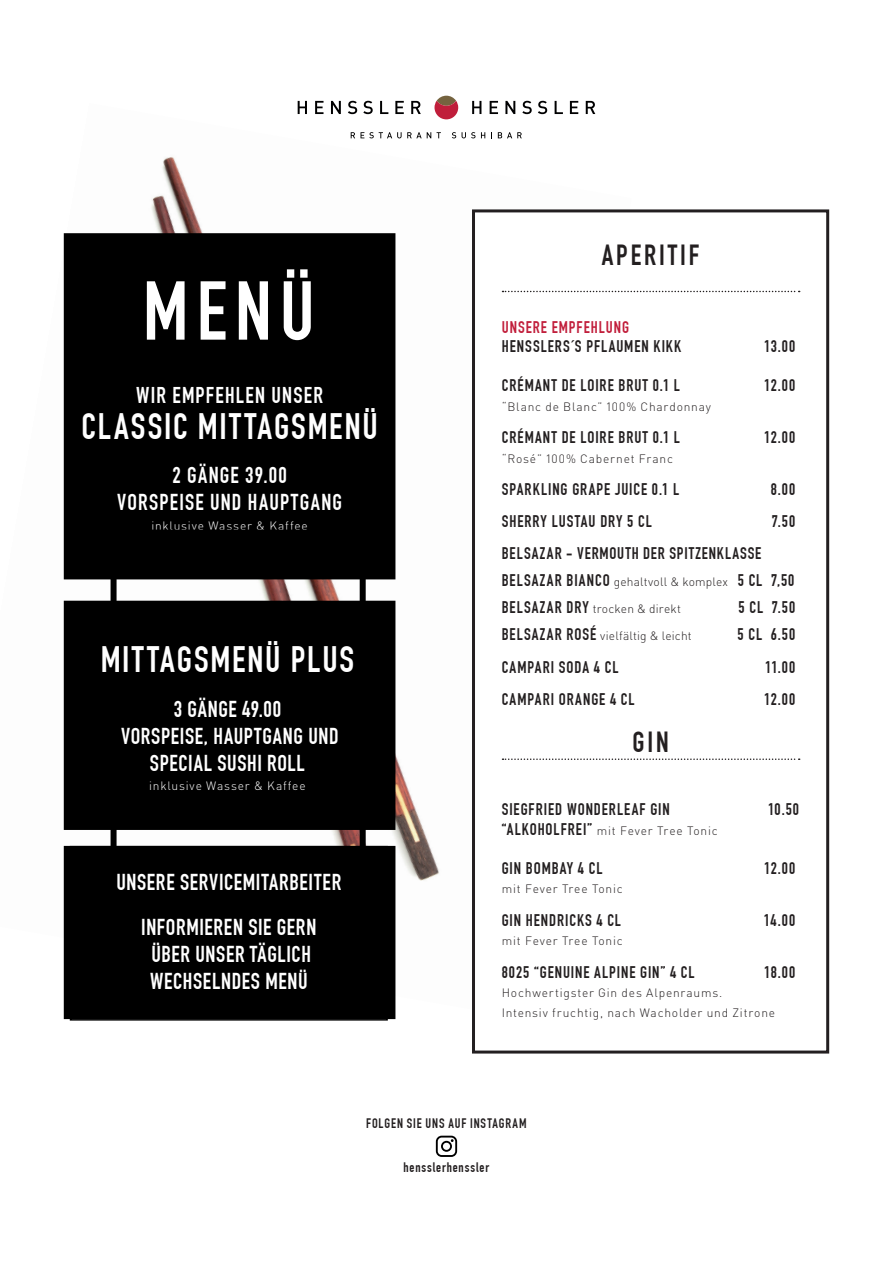
<style>
.page{position:relative;width:893px;height:1263px;background:#fff}
.page>*{position:absolute;margin:0;border:0;box-sizing:border-box;transform-origin:0 0}
.t1{font:700 81.9px "DIN Condensed";color:#fff}
.t2{font:700 36px "DIN Condensed";letter-spacing:.05em;color:#fff}
.t3{font:700 28.5px "DIN Condensed";letter-spacing:.1em;color:#231f20}
.t4{font:700 22.5px/27px "DIN Condensed";letter-spacing:.035em;color:#fff;text-align:center}
.t5{font:700 22.5px/27px "DIN Condensed";letter-spacing:.055em;color:#fff;text-align:center}
.t6{font:700 16.5px/19.5px "DIN Condensed";letter-spacing:.06em;color:#231f20}
.t7{font:700 13.5px "DIN Condensed";letter-spacing:.065em;color:#231f20}
.t8{font:300 12px/19.5px "DIN Pro";letter-spacing:.065em;color:#231f20}
.t9{font:300 12px "DIN Pro";letter-spacing:.015em;color:#231f20}
.t10{font:300 12px "DIN Pro";letter-spacing:.065em;color:#fff}
.s1{color:#c11e3b}
.s2{font-family:"DIN Pro";font-weight:300;font-size:12px}
.s3{font-family:"DIN Condensed";font-weight:700;font-size:16.5px}
</style>
<div class="page">
<img style="left:63px;top:103px;width:533px;height:909px">
<div style="left:64px;top:233px;width:331px;height:346px;background:#000"></div>
<div style="left:473px;top:211px;width:355px;height:841px;background:#fff"></div>
<div style="left:472px;top:209px;width:357px;height:844px;border:3px solid #231f20"></div>
<svg style="left:502px;top:291px;width:298px;height:1px"></svg>
<svg style="left:502px;top:758px;width:298px;height:2px"></svg>
<div style="left:64px;top:601px;width:331px;height:229px;background:#000"></div>
<div style="left:64px;top:846px;width:331px;height:173px;background:#000"></div>
<div style="left:70px;top:846px;width:318px;height:174px;border:2px solid #000"></div>
<svg style="left:436px;top:1136px;width:21px;height:21px"></svg>
<div style="left:437px;top:96px;width:19px;height:10px;background:#75633f;border-radius:50%"></div>
<svg style="left:434px;top:101px;width:24px;height:18px"></svg>
<svg style="left:298px;top:101px;width:9px;height:13px"></svg>
<svg style="left:315px;top:101px;width:8px;height:13px"></svg>
<svg style="left:331px;top:101px;width:10px;height:13px"></svg>
<svg style="left:348px;top:101px;width:9px;height:13px"></svg>
<svg style="left:363px;top:101px;width:10px;height:13px"></svg>
<svg style="left:380px;top:101px;width:8px;height:13px"></svg>
<svg style="left:395px;top:101px;width:9px;height:13px"></svg>
<svg style="left:411px;top:101px;width:10px;height:13px"></svg>
<svg style="left:472px;top:101px;width:9px;height:13px"></svg>
<svg style="left:490px;top:101px;width:8px;height:13px"></svg>
<svg style="left:505px;top:101px;width:10px;height:13px"></svg>
<svg style="left:522px;top:101px;width:10px;height:13px"></svg>
<svg style="left:538px;top:101px;width:9px;height:13px"></svg>
<svg style="left:555px;top:101px;width:8px;height:13px"></svg>
<svg style="left:570px;top:101px;width:8px;height:13px"></svg>
<svg style="left:586px;top:101px;width:9px;height:13px"></svg>
<svg style="left:351px;top:132px;width:80px;height:6px"></svg>
<svg style="left:437px;top:132px;width:4px;height:6px"></svg>
<svg style="left:452px;top:132px;width:4px;height:6px"></svg>
<svg style="left:462px;top:132px;width:13px;height:6px"></svg>
<svg style="left:481px;top:132px;width:4px;height:6px"></svg>
<svg style="left:498px;top:132px;width:24px;height:6px"></svg>
<p class="t1" style="left:143px;top:263px;width:173px">MENÜ</p>
<p class="t5" style="left:136px;top:381px;width:188px">WIR EMPFEHLEN UNSER</p>
<p class="t2" style="left:82px;top:405px;width:298px">CLASSIC MITTAGSMENÜ</p>
<p class="t5" style="left:117px;top:462px;width:226px">2 GÄNGE 39.00<br>VORSPEISE UND HAUPTGANG</p>
<p class="t10" style="left:151px;top:517px;width:158px">inklusive Wasser &amp; Kaffee</p>
<p class="t2" style="left:101px;top:638px;width:255px">MITTAGSMENÜ PLUS</p>
<p class="t4" style="left:174px;top:695px;width:109px">3 GÄNGE 49.00</p>
<p class="t4" style="left:121px;top:722px;width:219px">VORSPEISE, HAUPTGANG UND<br>SPECIAL SUSHI ROLL</p>
<p class="t10" style="left:149px;top:777px;width:158px">inklusive Wasser &amp; Kaffee</p>
<p class="t4" style="left:116px;top:869px;width:226px">UNSERE SERVICEMITARBEITER</p>
<p class="t4" style="left:141px;top:914px;width:177px">INFORMIEREN SIE GERN</p>
<p class="t4" style="left:151px;top:941px;width:161px">ÜBER UNSER TÄGLICH</p>
<p class="t4" style="left:150px;top:968px;width:159px">WECHSELNDES MENÜ</p>
<p class="t3" style="left:602px;top:238px;width:99px">APERITIF</p>
<p class="t6" style="left:502px;top:317px;width:181px"><span class="s1">UNSERE EMPFEHLUNG<br></span>HENSSLERS´S PFLAUMEN KIKK</p>
<p class="t6" style="left:764px;top:337px;width:32px">13.00</p>
<p class="t6" style="left:502px;top:376px;width:180px">CRÉMANT DE LOIRE BRUT 0.1 L</p>
<p class="t6" style="left:764px;top:376px;width:32px">12.00</p>
<p class="t8" style="left:502px;top:396px;width:211px">“Blanc de Blanc” 100% Chardonnay</p>
<p class="t6" style="left:502px;top:428px;width:180px">CRÉMANT DE LOIRE BRUT 0.1 L</p>
<p class="t6" style="left:764px;top:428px;width:32px">12.00</p>
<p class="t8" style="left:502px;top:448px;width:173px">“Rosé” 100% Cabernet Franc</p>
<p class="t6" style="left:502px;top:479px;width:179px">SPARKLING GRAPE JUICE 0.1 L</p>
<p class="t6" style="left:771px;top:479px;width:26px">8.00</p>
<p class="t6" style="left:502px;top:512px;width:152px">SHERRY LUSTAU DRY 5 CL</p>
<p class="t6" style="left:772px;top:512px;width:25px">7.50</p>
<p class="t6" style="left:502px;top:540px;width:294px;line-height:27px">BELSAZAR - VERMOUTH DER SPITZENKLASSE<br>BELSAZAR BIANCO <span class="s2">gehaltvoll &amp; komplex</span> 5 CL 7,50</p>
<p class="t9" style="left:502px;top:601px;width:181px"><span class="s3">BELSAZAR DRY</span> trocken &amp; direkt</p>
<p class="t6" style="left:739px;top:598px;width:58px">5 CL 7.50</p>
<p class="t9" style="left:502px;top:628px;width:191px"><span class="s3">BELSAZAR ROSÉ</span> vielfältig &amp; leicht</p>
<p class="t6" style="left:738px;top:625px;width:59px">5 CL 6.50</p>
<p class="t6" style="left:502px;top:657px;width:118px">CAMPARI SODA 4 CL</p>
<p class="t6" style="left:765px;top:657px;width:32px">11.00</p>
<p class="t6" style="left:502px;top:689px;width:134px">CAMPARI ORANGE 4 CL</p>
<p class="t6" style="left:764px;top:689px;width:32px">12.00</p>
<p class="t3" style="left:632px;top:725px;width:38px">GIN</p>
<p class="t6" style="left:502px;top:800px;width:170px">SIEGFRIED WONDERLEAF GIN</p>
<p class="t6" style="left:768px;top:800px;width:32px">10.50</p>
<p class="t8" style="left:502px;top:820px;width:217px"><span class="s3">“ALKOHOLFREI”</span> mit Fever Tree Tonic</p>
<p class="t6" style="left:502px;top:858px;width:102px">GIN BOMBAY 4 CL</p>
<p class="t6" style="left:764px;top:858px;width:32px">12.00</p>
<p class="t8" style="left:502px;top:879px;width:122px">mit Fever Tree Tonic</p>
<p class="t6" style="left:502px;top:910px;width:121px">GIN HENDRICKS 4 CL</p>
<p class="t6" style="left:764px;top:910px;width:33px">14.00</p>
<p class="t8" style="left:502px;top:931px;width:122px">mit Fever Tree Tonic</p>
<p class="t6" style="left:502px;top:962px;width:194px">8025 “GENUINE ALPINE GIN” 4 CL</p>
<p class="t6" style="left:764px;top:962px;width:32px">18.00</p>
<p class="t8" style="left:502px;top:982px;width:275px">Hochwertigster Gin des Alpenraums.<br>Intensiv fruchtig, nach Wacholder und Zitrone</p>
<p class="t7" style="left:366px;top:1115px;width:162px">FOLGEN SIE UNS AUF INSTAGRAM</p>
<p class="t7" style="left:404px;top:1159px;width:87px">hensslerhenssler</p>
</div>
